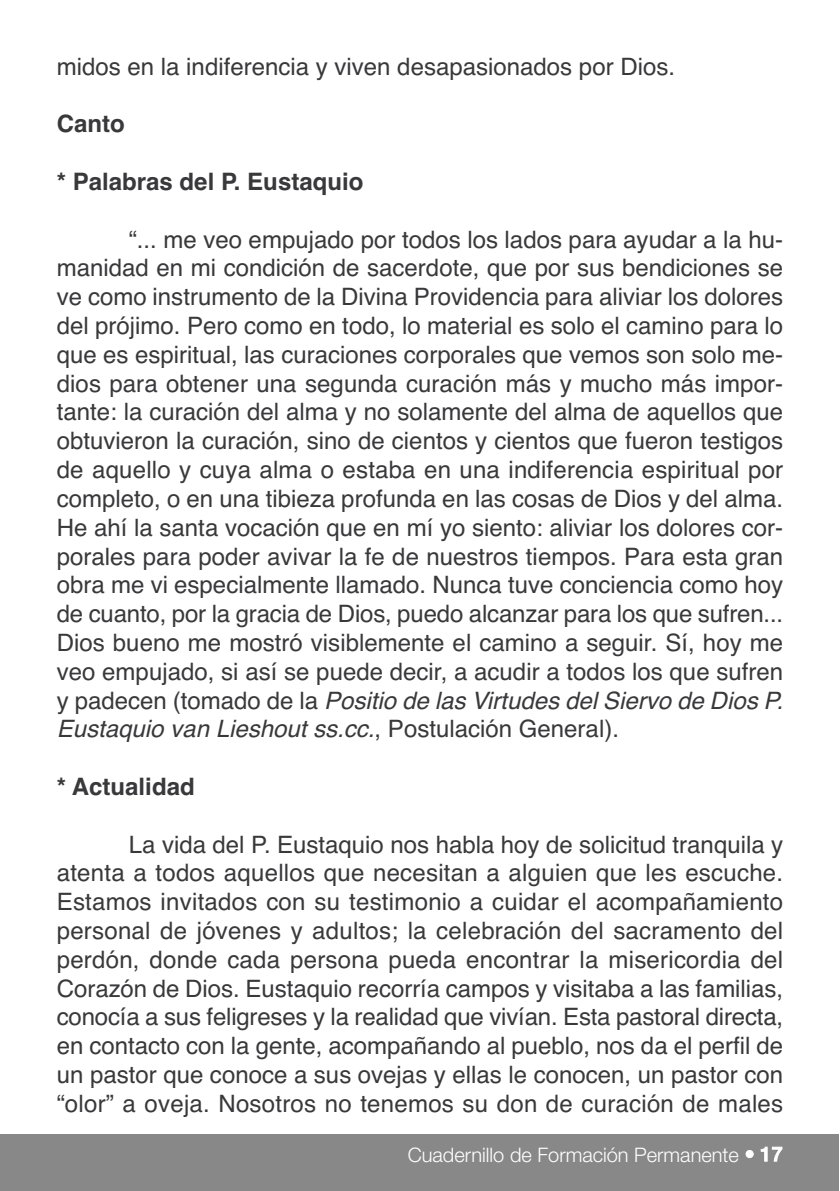
<style>
.page{position:relative;width:840px;height:1191px;background:#fff}
.page>*{position:absolute;margin:0;border:0;box-sizing:border-box;transform-origin:0 0}
.t1{font:24px/28.8px "Helvetica";color:#39383a;text-align:justify}
.t2{font:700 24px "Helvetica";color:#39383a}
.t3{font:300 20px "Helvetica Neue";color:#fff}
.s1{font-style:italic}
.s2{font-weight:500}
</style>
<div class="page">
<hr style="left:0;top:1px;width:1px;height:230px;background:#888889">
<div style="left:0;top:1134px;width:838px;height:57px;background:#888889"></div>
<p class="t1" style="left:57px;top:53px;width:619px">midos en la indiferencia y viven desapasionados por Dios.</p>
<p class="t2" style="left:57px;top:104px;width:69px">Canto</p>
<p class="t2" style="left:57px;top:162px;width:308px">* Palabras del P. Eustaquio</p>
<p class="t1" style="left:57px;top:225px;width:727px;text-indent:72px">“... me veo empujado por todos los lados para ayudar a la hu&shy;manidad en mi condición de sacerdote, que por sus bendiciones se ve como instrumento de la Divina Providencia para aliviar los dolores del prójimo. Pero como en todo, lo material es solo el camino para lo que es espiritual, las curaciones corporales que vemos son solo me&shy;dios para obtener una segunda curación más y mucho más impor&shy;tante: la curación del alma y no solamente del alma de aquellos que obtuvieron la curación, sino de cientos y cientos que fueron testigos de aquello y cuya alma o estaba en una indiferencia espiritual por completo, o en una tibieza profunda en las cosas de Dios y del alma.<br>He ahí la santa vocación que en mí yo siento: aliviar los dolores cor&shy;porales para poder avivar la fe de nuestros tiempos. Para esta gran obra me vi especialmente llamado. Nunca tuve conciencia como hoy de cuanto, por la gracia de Dios, puedo alcanzar para los que sufren...<br>Dios bueno me mostró visiblemente el camino a seguir. Sí, hoy me veo empujado, si así se puede decir, a acudir a todos los que sufren y padecen (tomado de la <span class="s1">Positio de las Virtudes del Siervo de Dios P.<br>Eustaquio van Lieshout ss.cc.</span>, Postulación General).</p>
<p class="t2" style="left:57px;top:767px;width:139px">* Actualidad</p>
<p class="t1" style="left:57px;top:830px;width:727px;text-indent:72px">La vida del P. Eustaquio nos habla hoy de solicitud tranquila y atenta a todos aquellos que necesitan a alguien que les escuche.<br>Estamos invitados con su testimonio a cuidar el acompañamiento personal de jóvenes y adultos; la celebración del sacramento del perdón, donde cada persona pueda encontrar la misericordia del Corazón de Dios. Eustaquio recorría campos y visitaba a las familias, conocía a sus feligreses y la realidad que vivían. Esta pastoral directa, en contacto con la gente, acompañando al pueblo, nos da el perfil de un pastor que conoce a sus ovejas y ellas le conocen, un pastor con “olor” a oveja. Nosotros no tenemos su don de curación de males</p>
<p class="t3" style="left:407px;top:1138px;width:376px">Cuadernillo de Formación Permanente <span class="s2">• 17</span></p>
</div>
